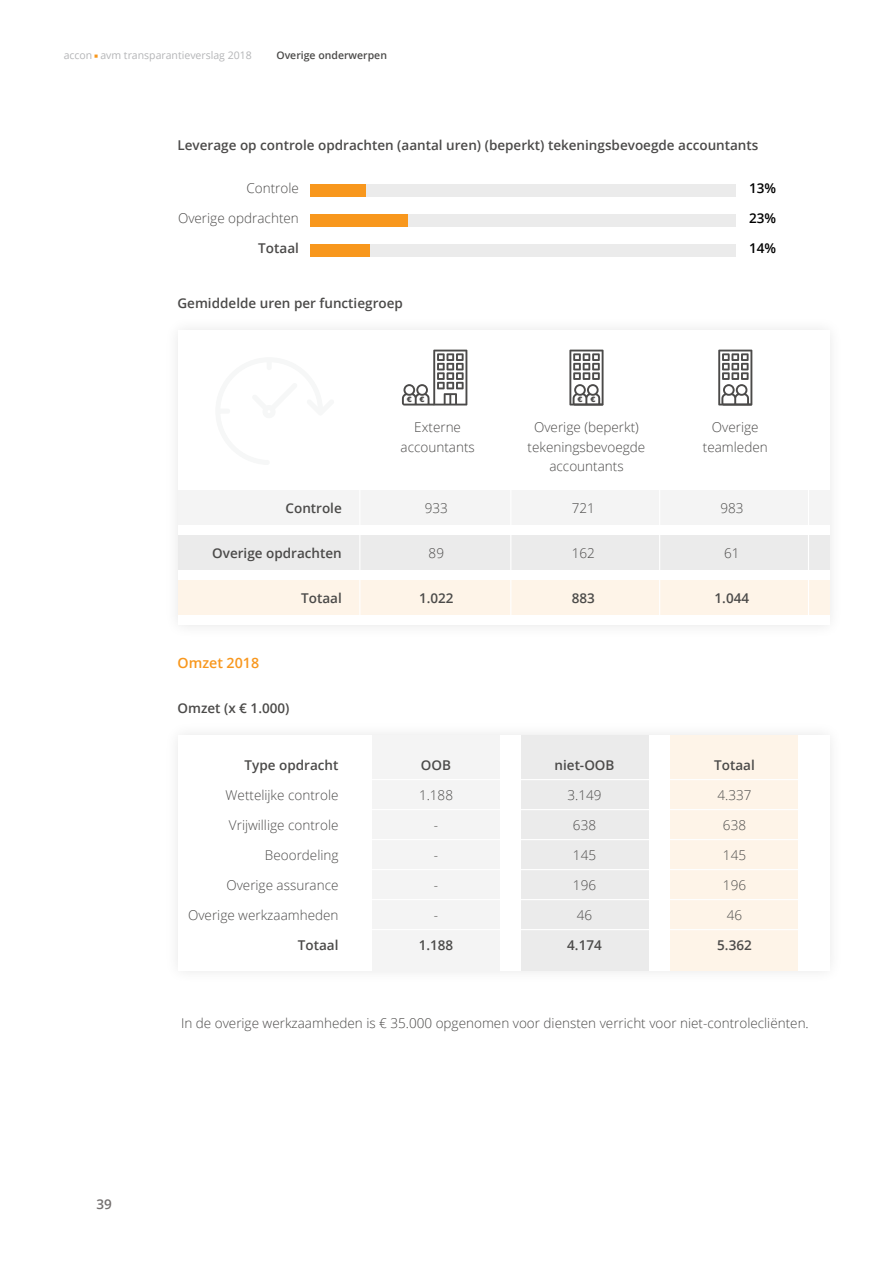
<style>
.page{position:relative;width:893px;height:1263px;background:#fff}
.page>*{position:absolute;margin:0;border:0;box-sizing:border-box;transform-origin:0 0}
.t1{font:600 14.25px "Open Sans";color:#f8971d}
.t2{font:300 13.5px/19.5px "Open Sans";color:#4b4a49;text-align:center}
.t3{font:600 13.5px "Open Sans";color:#4b4a49}
.t4{font:600 13.5px "Open Sans";color:#000}
.t5{font:600 13.5px "Open Sans";color:#736f6e}
.t6{font:10.5px "Open Sans";color:#b4b5b7}
.t7{font:600 10.5px "Open Sans";color:#4b4a49}
.t8{font:900 7.5px "Arial";color:#4b4a49}
.s1{color:#f8971d}
</style>
<div class="page">
<div style="left:310px;top:184px;width:425px;height:13px;background:#ebebeb"></div>
<div style="left:310px;top:214px;width:425px;height:13px;background:#ebebeb"></div>
<div style="left:310px;top:244px;width:425px;height:13px;background:#ebebeb"></div>
<div style="left:310px;top:184px;width:55px;height:13px;background:#f8971d"></div>
<div style="left:310px;top:214px;width:98px;height:13px;background:#f8971d"></div>
<div style="left:310px;top:244px;width:60px;height:13px;background:#f8971d"></div>
<div style="left:164px;top:316px;width:680px;height:323px;background:#fbfbfb"></div>
<div style="left:178px;top:330px;width:651px;height:295px;background:#fff"></div>
<div style="left:178px;top:490px;width:651px;height:34px;background:#f4f4f4"></div>
<div style="left:178px;top:535px;width:651px;height:34px;background:#ebebeb"></div>
<div style="left:178px;top:580px;width:651px;height:34px;background:#fef4e8"></div>
<svg style="left:718px;top:350px;width:34px;height:55px"></svg>
<svg style="left:402px;top:350px;width:65px;height:55px"></svg>
<svg style="left:569px;top:350px;width:35px;height:55px"></svg>
<div style="left:372px;top:735px;width:128px;height:236px;background:#f4f4f4"></div>
<div style="left:521px;top:735px;width:127px;height:236px;background:#ebebeb"></div>
<div style="left:670px;top:735px;width:127px;height:236px;background:#fef4e8"></div>
<hr style="left:193px;top:779px;width:626px;height:1px;background:#fff">
<hr style="left:193px;top:809px;width:626px;height:1px;background:#fff">
<hr style="left:193px;top:839px;width:626px;height:1px;background:#fff">
<hr style="left:193px;top:869px;width:626px;height:1px;background:#fff">
<hr style="left:193px;top:899px;width:626px;height:1px;background:#fff">
<hr style="left:193px;top:929px;width:626px;height:1px;background:#fff">
<hr style="left:359px;top:351px;width:1px;height:272px;background:#fff">
<hr style="left:510px;top:353px;width:1px;height:272px;background:#fff">
<hr style="left:659px;top:351px;width:1px;height:272px;background:#fff">
<hr style="left:808px;top:344px;width:1px;height:272px;background:#fff">
<p class="t6" style="left:64px;top:48px;width:190px">accon<span class="s1">▪</span> avm transparantieverslag 2018</p>
<p class="t7" style="left:276px;top:48px;width:112px">Overige onderwerpen</p>
<p class="t3" style="left:177px;top:136px;width:582px">Leverage op controle opdrachten (aantal uren) (beperkt) tekeningsbevoegde accountants</p>
<p class="t2" style="left:246px;top:178px;width:54px">Controle</p>
<p class="t2" style="left:178px;top:208px;width:122px">Overige opdrachten</p>
<p class="t3" style="left:258px;top:239px;width:42px">Totaal</p>
<p class="t3" style="left:177px;top:293px;width:227px">Gemiddelde uren per functiegroep</p>
<p class="t4" style="left:749px;top:179px;width:29px">13%</p>
<p class="t4" style="left:749px;top:209px;width:29px">23%</p>
<p class="t4" style="left:749px;top:239px;width:29px">14%</p>
<p class="t8" style="left:407px;top:394px;width:19px">€ €</p>
<p class="t8" style="left:577px;top:394px;width:19px">€ €</p>
<p class="t2" style="left:400px;top:417px;width:76px">Externe accountants</p>
<p class="t2" style="left:528px;top:417px;width:119px">Overige (beperkt) tekeningsbevoegde accountants</p>
<p class="t2" style="left:703px;top:417px;width:66px">Overige teamleden</p>
<p class="t3" style="left:286px;top:499px;width:58px">Controle</p>
<p class="t2" style="left:425px;top:498px;width:25px">933</p>
<p class="t2" style="left:572px;top:498px;width:25px">721</p>
<p class="t2" style="left:720px;top:498px;width:25px">983</p>
<p class="t3" style="left:212px;top:544px;width:131px">Overige opdrachten</p>
<p class="t2" style="left:429px;top:543px;width:17px">89</p>
<p class="t2" style="left:572px;top:543px;width:25px">162</p>
<p class="t2" style="left:724px;top:543px;width:17px">61</p>
<p class="t3" style="left:301px;top:589px;width:42px">Totaal</p>
<p class="t3" style="left:419px;top:589px;width:36px">1.022</p>
<p class="t3" style="left:572px;top:589px;width:25px">883</p>
<p class="t3" style="left:715px;top:589px;width:36px">1.044</p>
<p class="t1" style="left:177px;top:653px;width:83px">Omzet 2018</p>
<p class="t3" style="left:177px;top:698px;width:113px">Omzet (x € 1.000)</p>
<p class="t3" style="left:245px;top:755px;width:95px">Type opdracht</p>
<p class="t3" style="left:421px;top:755px;width:32px">OOB</p>
<p class="t3" style="left:555px;top:755px;width:61px">niet-OOB</p>
<p class="t3" style="left:714px;top:755px;width:42px">Totaal</p>
<p class="t2" style="left:226px;top:784px;width:114px">Wettelijke controle</p>
<p class="t2" style="left:419px;top:784px;width:36px">1.188</p>
<p class="t2" style="left:567px;top:784px;width:36px">3.149</p>
<p class="t2" style="left:717px;top:784px;width:36px">4.337</p>
<p class="t2" style="left:229px;top:814px;width:111px">Vrijwillige controle</p>
<p class="t2" style="left:434px;top:814px;width:6px">-</p>
<p class="t2" style="left:573px;top:814px;width:25px">638</p>
<p class="t2" style="left:723px;top:814px;width:25px">638</p>
<p class="t2" style="left:265px;top:844px;width:75px">Beoordeling</p>
<p class="t2" style="left:434px;top:844px;width:6px">-</p>
<p class="t2" style="left:573px;top:844px;width:25px">145</p>
<p class="t2" style="left:723px;top:844px;width:25px">145</p>
<p class="t2" style="left:226px;top:874px;width:114px">Overige assurance</p>
<p class="t2" style="left:434px;top:874px;width:6px">-</p>
<p class="t2" style="left:573px;top:874px;width:25px">196</p>
<p class="t2" style="left:723px;top:874px;width:25px">196</p>
<p class="t2" style="left:188px;top:904px;width:152px">Overige werkzaamheden</p>
<p class="t2" style="left:434px;top:904px;width:6px">-</p>
<p class="t2" style="left:577px;top:904px;width:17px">46</p>
<p class="t2" style="left:727px;top:904px;width:17px">46</p>
<p class="t3" style="left:298px;top:935px;width:42px">Totaal</p>
<p class="t3" style="left:419px;top:935px;width:36px">1.188</p>
<p class="t3" style="left:567px;top:935px;width:36px">4.174</p>
<p class="t3" style="left:717px;top:935px;width:36px">5.362</p>
<p class="t5" style="left:96px;top:1195px;width:17px">39</p>
<p class="t2" style="left:181px;top:1013px;width:629px">In de overige werkzaamheden is € 35.000 opgenomen voor diensten verricht voor niet-controlecliënten.</p>
</div>
